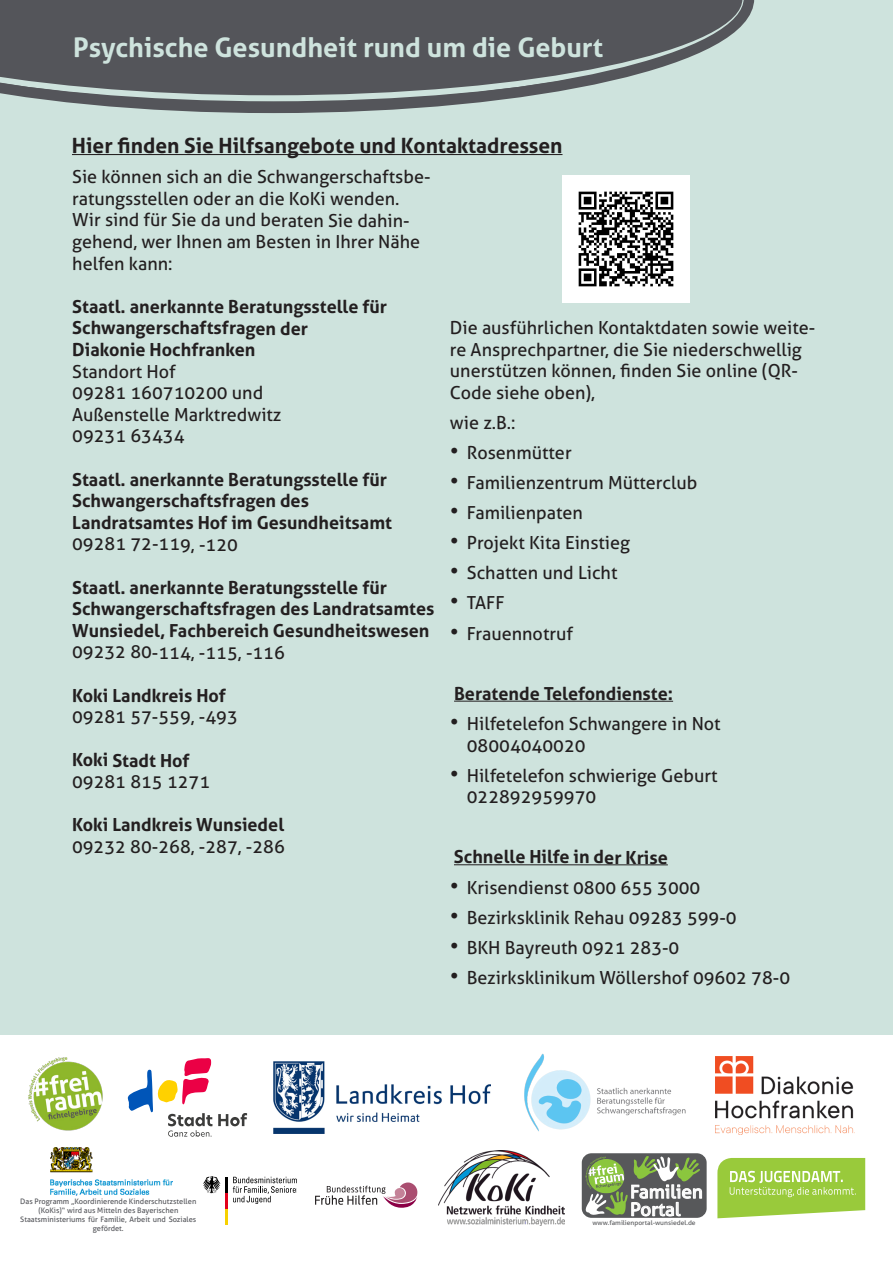
<style>
.page{position:relative;width:893px;height:1263px;background:#fff}
.page>*{position:absolute;margin:0;border:0;box-sizing:border-box;transform-origin:0 0}
.t1{font:700 27px "Aller";color:#cee3dd}
.t2{font:700 21px "Aller";color:#231f20}
.t3{font:18.15px/17.5px "Aller";color:#fff;scale:1.04 1}
.t4{font:18px/21.6px "Aller";color:#231f20}
.t5{font:700 18px/21.6px "Aller";color:#231f20}
.t6{font:7.5px/9px "Aller";color:#54555a;text-align:center}
.t7{font:6.45px "Aller";color:#57585a;scale:1.04 1}
.s1{font-size:22.5px}
</style>
<div class="page">
<div style="left:0;top:0;width:893px;height:1034px;background:#cee3dd"></div>
<hr style="left:454px;top:701px;width:219px;height:1px;background:#231f20">
<hr style="left:454px;top:864px;width:214px;height:1px;background:#231f20">
<svg style="left:717px;top:1158px;width:148px;height:60px;background:#a9d25a"></svg>
<div style="left:582px;top:1153px;width:125px;height:65px;background:#57585a;border-radius:10px"></div>
<svg style="left:585px;top:1156px;width:117px;height:60px"></svg>
<img style="left:716px;top:1056px;width:139px;height:79px">
<img style="left:524px;top:1053px;width:162px;height:79px">
<svg style="left:218px;top:1113px;width:29px;height:13px"></svg>
<svg style="left:127px;top:1058px;width:85px;height:79px"></svg>
<img style="left:274px;top:1061px;width:217px;height:72px">
<img style="left:28px;top:1057px;width:75px;height:74px">
<img style="left:51px;top:1147px;width:121px;height:49px">
<hr style="left:225px;top:1209px;width:3px;height:15px;background:#f7d100">
<hr style="left:225px;top:1193px;width:3px;height:16px;background:#e3001b">
<hr style="left:225px;top:1177px;width:3px;height:16px;background:#000">
<svg style="left:203px;top:1176px;width:18px;height:17px"></svg>
<svg style="left:233px;top:1177px;width:184px;height:31px"></svg>
<svg style="left:0;top:0;width:754px;height:113px"></svg>
<hr style="left:72px;top:154px;width:490px;height:1px;background:#231f20">
<img style="left:438px;top:1151px;width:127px;height:74px">
<img style="left:562px;top:175px;width:128px;height:128px">
<p class="t1" style="left:73px;top:31px;width:532px">Psychische Gesundheit rund um die Geburt</p>
<p class="t2" style="left:72px;top:133px;width:492px">Hier finden Sie Hilfsangebote und Kontaktadressen</p>
<p class="t4" style="left:72px;top:166px;width:360px">Sie können sich an die Schwangerschaftsbe&shy;ratungsstellen oder an die KoKi wenden.</p>
<p class="t4" style="left:72px;top:209px;width:349px">Wir sind für Sie da und beraten Sie dahin&shy;gehend, wer Ihnen am Besten in Ihrer Nähe helfen kann:</p>
<p class="t5" style="left:72px;top:296px;width:316px">Staatl. anerkannte Beratungsstelle für<br>Schwangerschaftsfragen der</p>
<p class="t5" style="left:72px;top:339px;width:185px">Diakonie Hochfranken</p>
<p class="t4" style="left:72px;top:360px;width:105px">Standort Hof</p>
<p class="t4" style="left:72px;top:382px;width:193px">09281 160710200 und</p>
<p class="t4" style="left:72px;top:404px;width:211px">Außenstelle Marktredwitz</p>
<p class="t4" style="left:72px;top:425px;width:114px">09231 63434</p>
<p class="t5" style="left:72px;top:468px;width:316px">Staatl. anerkannte Beratungsstelle für<br>Schwangerschaftsfragen des</p>
<p class="t5" style="left:72px;top:512px;width:321px">Landratsamtes Hof im Gesundheitsamt</p>
<p class="t4" style="left:72px;top:533px;width:167px">09281 72-119, -120</p>
<p class="t5" style="left:72px;top:576px;width:364px">Staatl. anerkannte Beratungsstelle für<br>Schwangerschaftsfragen des Landratsamtes<br>Wunsiedel, Fachbereich Gesundheitswesen</p>
<p class="t4" style="left:72px;top:641px;width:214px">09232 80-114, -115, -116</p>
<p class="t5" style="left:72px;top:684px;width:155px">Koki Landkreis Hof</p>
<p class="t4" style="left:72px;top:706px;width:167px">09281 57-559, -493</p>
<p class="t5" style="left:72px;top:749px;width:119px">Koki Stadt Hof</p>
<p class="t4" style="left:72px;top:771px;width:140px">09281 815 1271</p>
<p class="t5" style="left:72px;top:814px;width:214px">Koki Landkreis Wunsiedel</p>
<p class="t4" style="left:72px;top:836px;width:214px">09232 80-268, -287, -286</p>
<p class="t4" style="left:450px;top:317px;width:367px">Die ausführlichen Kontaktdaten sowie weite&shy;re Ansprechpartner, die Sie niederschwellig unerstützen können, finden Sie online (QR-Code siehe oben),</p>
<p class="t4" style="left:450px;top:412px;width:67px">wie z.B.:</p>
<p class="t4" style="left:450px;top:442px;width:123px"><span class="s1">•</span> Rosenmütter</p>
<p class="t4" style="left:450px;top:472px;width:249px"><span class="s1">•</span> Familienzentrum Mütterclub</p>
<p class="t4" style="left:450px;top:502px;width:135px"><span class="s1">•</span> Familienpaten</p>
<p class="t4" style="left:450px;top:532px;width:182px"><span class="s1">•</span> Projekt Kita Einstieg</p>
<p class="t4" style="left:450px;top:562px;width:169px"><span class="s1">•</span> Schatten und Licht</p>
<p class="t4" style="left:450px;top:592px;width:56px"><span class="s1">•</span> TAFF</p>
<p class="t4" style="left:450px;top:622px;width:125px"><span class="s1">•</span> Frauennotruf</p>
<p class="t5" style="left:454px;top:682px;width:221px">Beratende Telefondienste:</p>
<p class="t4" style="left:467px;top:713px;width:255px;text-indent:-17px"><span class="s1">•</span> Hilfetelefon Schwangere in Not<br>08004040020</p>
<p class="t4" style="left:467px;top:764px;width:252px;text-indent:-17px"><span class="s1">•</span> Hilfetelefon schwierige Geburt<br>022892959970</p>
<p class="t5" style="left:454px;top:846px;width:215px">Schnelle Hilfe in der Krise</p>
<p class="t4" style="left:450px;top:876px;width:252px"><span class="s1">•</span> Krisendienst 0800 655 3000</p>
<p class="t4" style="left:450px;top:906px;width:288px"><span class="s1">•</span> Bezirksklinik Rehau 09283 599-0</p>
<p class="t4" style="left:450px;top:936px;width:231px"><span class="s1">•</span> BKH Bayreuth 0921 283-0</p>
<p class="t4" style="left:450px;top:967px;width:342px"><span class="s1">•</span> Bezirksklinikum Wöllershof 09602 78-0</p>
<p class="t6" style="left:20px;top:1197px;width:178px">Das Programm „Koordinierende Kinderschutzstellen</p>
<p class="t6" style="left:38px;top:1206px;width:141px">(KoKis)“ wird aus Mitteln des Bayerischen</p>
<p class="t6" style="left:20px;top:1215px;width:178px">Staatsministeriums für Familie, Arbeit und Soziales gefördet.</p>
<p class="t3" style="left:630px;top:1183px;width:72px">Familien<br>Portal</p>
<p class="t7" style="left:592px;top:1218px;width:101px">www.familienportal-wunsiedel.de</p>
</div>
